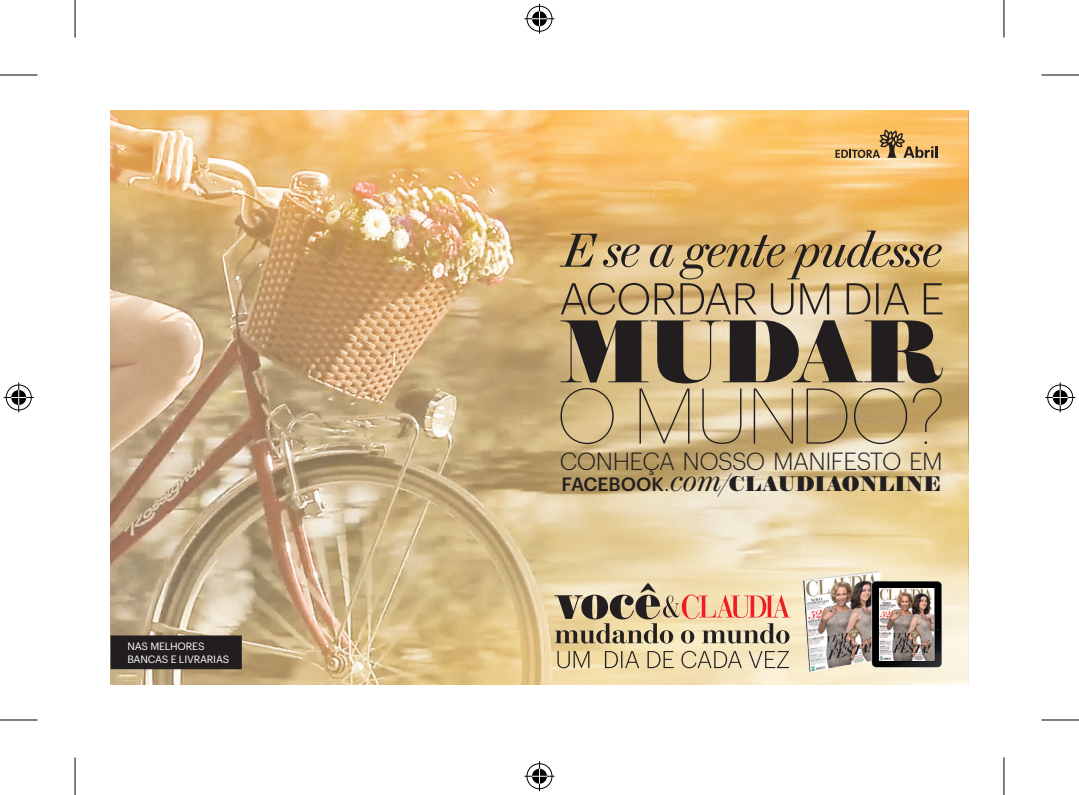
<style>
.page{position:relative;width:1079px;height:795px;background:#fff}
.page>*{position:absolute;margin:0;border:0;box-sizing:border-box;transform-origin:0 0}
.t1{font:300 24.25px "Graphik";letter-spacing:-.02em;color:#231f20}
.t2{font:900 21.25px "Brunel Deck";letter-spacing:.015em;color:#231f20}
.t3{font:10.5px/12.5px "Graphik";letter-spacing:-.015em;color:#fff}
.s1{font-family:"Graphik";font-weight:500;font-size:19px}
.s2{font-family:"Graphik";font-weight:300;font-size:27px}
.s3{font-weight:400;font-style:italic;font-size:30.75px}
.s4{font-weight:600;font-style:italic;font-size:23.25px}
</style>
<div class="page">
<img style="left:110px;top:110px;width:858px;height:574px">
<div style="left:112px;top:637px;width:128px;height:31px;background:#221e1f"></div>
<div style="left:110px;top:635px;width:132px;height:34px;border:3px solid #231f20"></div>
<svg style="left:835px;top:129px;width:102px;height:29px;background:#cca261"></svg>
<svg style="left:554px;top:583px;width:236px;height:60px;background:#c7ae8e"></svg>
<svg style="left:557px;top:651px;width:232px;height:17px;background:#cdbe99"></svg>
<img style="left:801px;top:568px;width:83px;height:108px">
<img style="left:869px;top:573px;width:73px;height:103px">
<img style="left:879px;top:588px;width:54px;height:72px">
<svg style="left:559px;top:231px;width:383px;height:213px;background:#af986e"></svg>
<svg style="left:0;top:74px;width:38px;height:1px"></svg>
<svg style="left:1041px;top:74px;width:37px;height:1px"></svg>
<svg style="left:74px;top:0;width:1px;height:38px"></svg>
<svg style="left:74px;top:757px;width:1px;height:38px"></svg>
<hr style="left:0;top:75px;width:38px;height:1px;background:#000">
<hr style="left:1041px;top:75px;width:37px;height:1px;background:#000">
<hr style="left:0;top:719px;width:38px;height:1px;background:#000">
<hr style="left:1041px;top:719px;width:37px;height:1px;background:#000">
<hr style="left:75px;top:0;width:1px;height:38px;background:#000">
<hr style="left:75px;top:757px;width:1px;height:38px;background:#000">
<hr style="left:1003px;top:0;width:1px;height:38px;background:#000">
<hr style="left:1003px;top:757px;width:1px;height:38px;background:#000">
<div style="left:525px;top:5px;width:28px;height:28px;border:3px solid #fff;border-radius:50%"></div>
<hr style="left:524px;top:17px;width:30px;height:3px;background:#fff">
<hr style="left:538px;top:4px;width:3px;height:30px;background:#fff">
<div style="left:530px;top:10px;width:18px;height:18px;border:3px solid #fff;border-radius:50%"></div>
<div style="left:526px;top:6px;width:26px;height:26px;border:1px solid #000;border-radius:50%"></div>
<hr style="left:524px;top:18px;width:30px;height:1px;background:#000">
<hr style="left:539px;top:4px;width:1px;height:30px;background:#000">
<svg style="left:532px;top:11px;width:15px;height:15px"></svg>
<div style="left:525px;top:762px;width:28px;height:28px;border:3px solid #fff;border-radius:50%"></div>
<hr style="left:524px;top:775px;width:30px;height:3px;background:#fff">
<hr style="left:538px;top:761px;width:3px;height:30px;background:#fff">
<div style="left:530px;top:767px;width:18px;height:18px;border:3px solid #fff;border-radius:50%"></div>
<div style="left:526px;top:763px;width:26px;height:26px;border:1px solid #000;border-radius:50%"></div>
<hr style="left:524px;top:776px;width:30px;height:1px;background:#000">
<hr style="left:539px;top:761px;width:1px;height:30px;background:#000">
<svg style="left:532px;top:769px;width:15px;height:15px"></svg>
<div style="left:5px;top:383px;width:28px;height:29px;border:3px solid #fff;border-radius:50%"></div>
<hr style="left:4px;top:396px;width:30px;height:3px;background:#fff">
<hr style="left:17px;top:382px;width:3px;height:30px;background:#fff">
<div style="left:10px;top:388px;width:18px;height:19px;border:3px solid #fff;border-radius:50%"></div>
<div style="left:6px;top:385px;width:26px;height:25px;border:1px solid #000;border-radius:50%"></div>
<hr style="left:4px;top:397px;width:30px;height:1px;background:#000">
<hr style="left:18px;top:382px;width:1px;height:30px;background:#000">
<svg style="left:11px;top:390px;width:15px;height:15px"></svg>
<div style="left:1046px;top:383px;width:28px;height:29px;border:3px solid #fff;border-radius:50%"></div>
<hr style="left:1045px;top:396px;width:30px;height:3px;background:#fff">
<hr style="left:1058px;top:382px;width:3px;height:30px;background:#fff">
<div style="left:1051px;top:388px;width:18px;height:19px;border:3px solid #fff;border-radius:50%"></div>
<div style="left:1047px;top:385px;width:25px;height:25px;border:1px solid #000;border-radius:50%"></div>
<hr style="left:1045px;top:397px;width:30px;height:1px;background:#000">
<hr style="left:1059px;top:382px;width:1px;height:30px;background:#000">
<svg style="left:1052px;top:390px;width:15px;height:15px"></svg>
<p class="t3" style="left:127px;top:639px;width:103px">NAS MELHORES<br>BANCAS E LIVRARIAS</p>
<h1 class="t1" style="left:559px;top:443px;width:384px">CONHEÇA NOSSO MANIFESTO EM</h1>
<h2 class="t2" style="left:561px;top:471px;width:380px"><span class="s1">FACEBOOK</span><span class="s2">.</span><span class="s3">com</span><span class="s4">/</span>CLAUDIAONLINE</h2>
</div>
